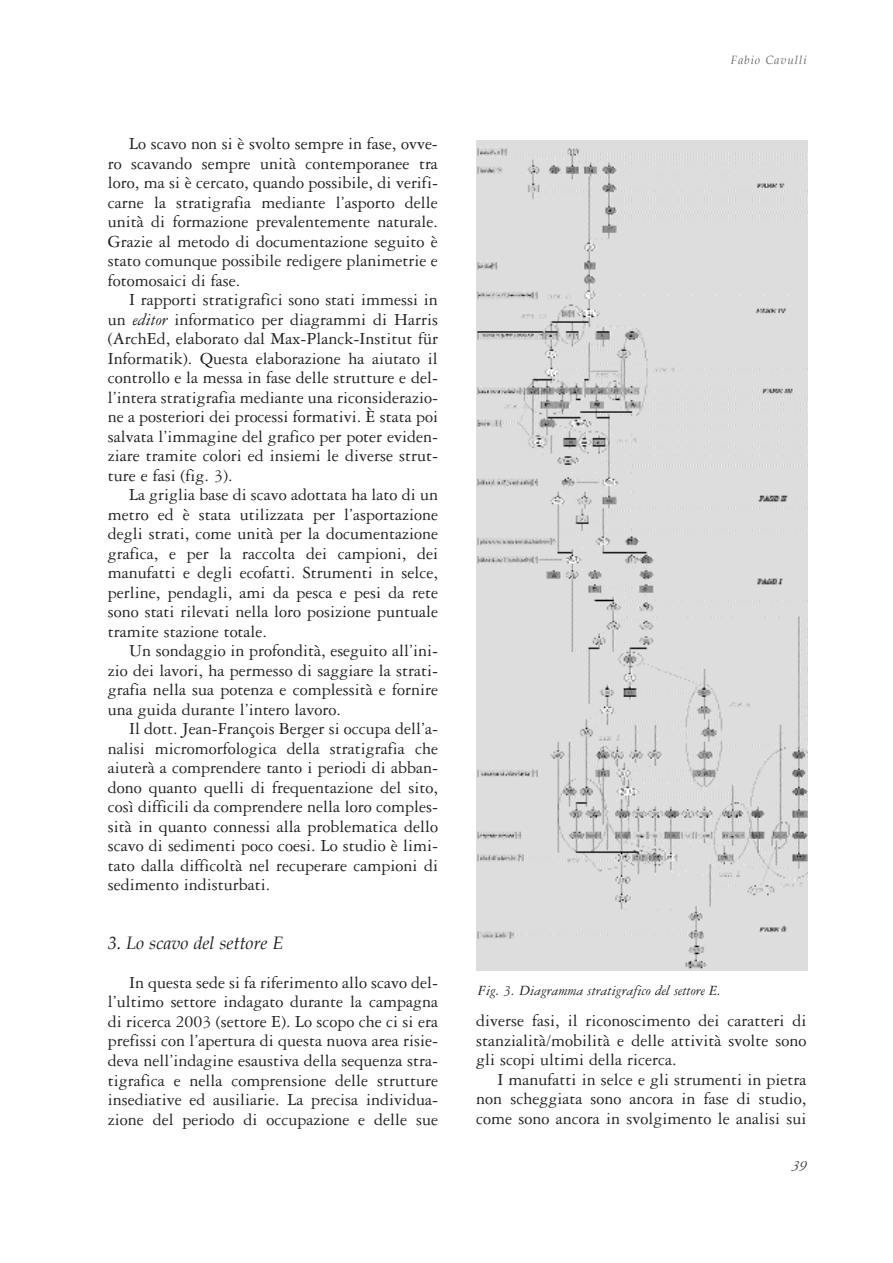
<style>
.page{position:relative;width:893px;height:1263px;background:#fff}
.page>*{position:absolute;margin:0;border:0;box-sizing:border-box;transform-origin:0 0}
.t1{font:18px/19.5px "Garamond Three";color:#231f20;text-align:justify}
.t2{font:italic 18px "Book Antiqua";color:#231f20}
.t3{font:italic 15px "Garamond Three";color:#231f20}
.t4{font:italic 12px "Book Antiqua";letter-spacing:.075em;color:#6c6d70}
.s1{font-style:italic}
</style>
<div class="page">
<img style="left:476px;top:141px;width:332px;height:830px">
<p class="t1" style="left:108px;top:136px;width:332px;text-indent:21px">Lo scavo non si è svolto sempre in fase, ovve&shy;ro scavando sempre unità contemporanee tra loro, ma si è cercato, quando possibile, di verifi&shy;carne la stratigrafia mediante l’asporto delle unità di formazione prevalentemente naturale.<br>Grazie al metodo di documentazione seguito è stato comunque possibile redigere planimetrie e fotomosaici di fase.</p>
<p class="t1" style="left:108px;top:292px;width:332px;text-indent:21px">I rapporti stratigrafici sono stati immessi in un <span class="s1">editor</span> informatico per diagrammi di Harris (ArchEd, elaborato dal Max-Planck-Institut für Informatik). Questa elaborazione ha aiutato il controllo e la messa in fase delle strutture e del&shy;l’intera stratigrafia mediante una riconsiderazio&shy;ne a posteriori dei processi formativi. È stata poi salvata l’immagine del grafico per poter eviden&shy;ziare tramite colori ed insiemi le diverse strut&shy;ture e fasi (fig. 3).</p>
<p class="t1" style="left:108px;top:487px;width:332px;text-indent:21px">La griglia base di scavo adottata ha lato di un metro ed è stata utilizzata per l’asportazione degli strati, come unità per la documentazione grafica, e per la raccolta dei campioni, dei manufatti e degli ecofatti. Strumenti in selce, perline, pendagli, ami da pesca e pesi da rete sono stati rilevati nella loro posizione puntuale tramite stazione totale.</p>
<p class="t1" style="left:108px;top:643px;width:332px;text-indent:21px">Un sondaggio in profondità, eseguito all’ini&shy;zio dei lavori, ha permesso di saggiare la strati&shy;grafia nella sua potenza e complessità e fornire una guida durante l’intero lavoro.</p>
<p class="t1" style="left:108px;top:721px;width:332px;text-indent:21px">Il dott. Jean-François Berger si occupa dell’a&shy;nalisi micromorfologica della stratigrafia che aiuterà a comprendere tanto i periodi di abban&shy;dono quanto quelli di frequentazione del sito, così difficili da comprendere nella loro comples&shy;sità in quanto connessi alla problematica dello scavo di sedimenti poco coesi. Lo studio è limi&shy;tato dalla difficoltà nel recuperare campioni di sedimento indisturbati.</p>
<p class="t2" style="left:108px;top:932px;width:177px">3. Lo scavo del settore E</p>
<p class="t1" style="left:108px;top:974px;width:332px;text-indent:21px">In questa sede si fa riferimento allo scavo del&shy;l’ultimo settore indagato durante la campagna di ricerca 2003 (settore E). Lo scopo che ci si era prefissi con l’apertura di questa nuova area risie&shy;deva nell’indagine esaustiva della sequenza stra&shy;tigrafica e nella comprensione delle strutture insediative ed ausiliarie. La precisa individua&shy;zione del periodo di occupazione e delle sue</p>
<p class="t4" style="left:730px;top:53px;width:78px">Fabio Cavulli</p>
<p class="t3" style="left:478px;top:985px;width:245px">Fig. 3. Diagramma stratigrafico del settore E.</p>
<p class="t1" style="left:476px;top:1013px;width:332px">diverse fasi, il riconoscimento dei caratteri di stanzialità/mobilità e delle attività svolte sono gli scopi ultimi della ricerca.</p>
<p class="t1" style="left:476px;top:1071px;width:332px;text-indent:21px">I manufatti in selce e gli strumenti in pietra non scheggiata sono ancora in fase di studio, come sono ancora in svolgimento le analisi sui</p>
<p class="t3" style="left:791px;top:1160px;width:19px">39</p>
</div>
